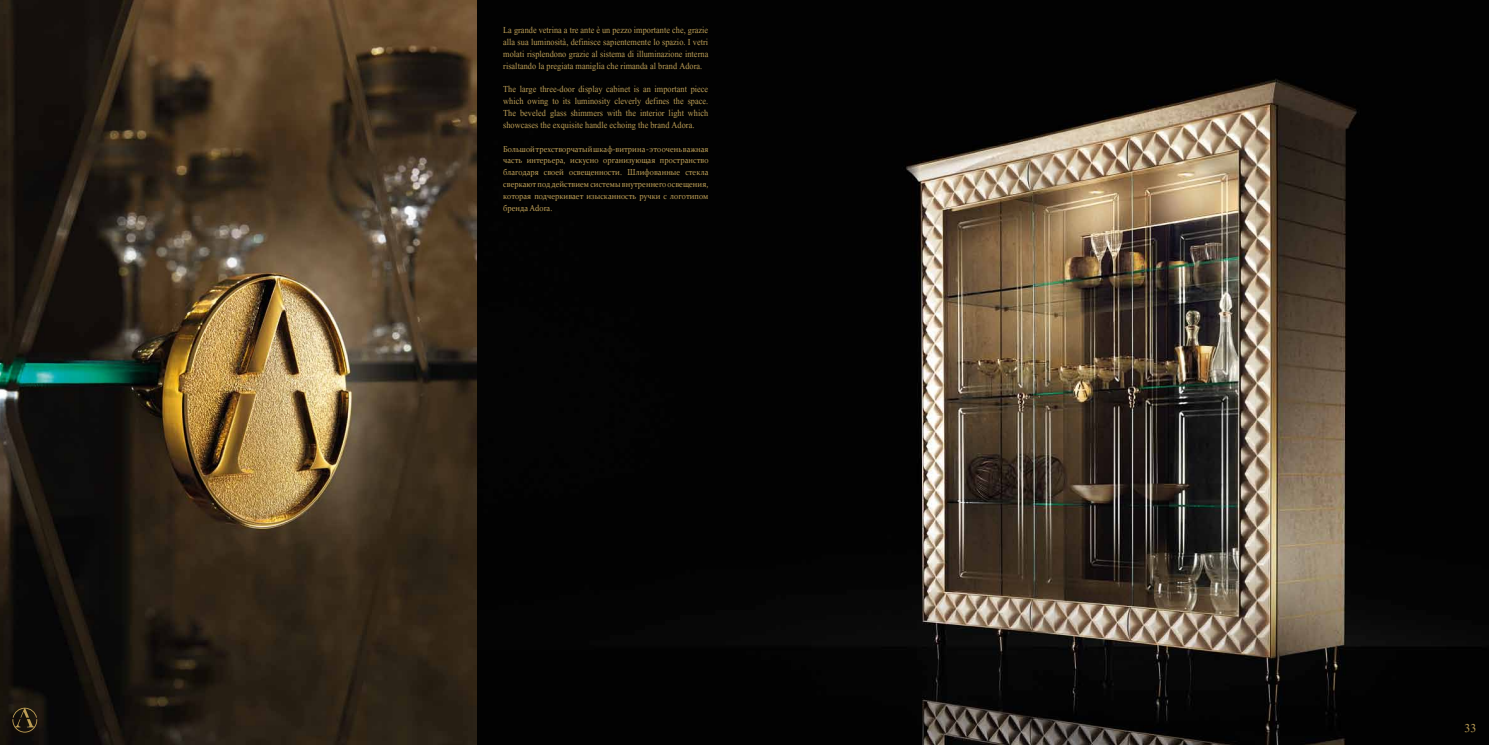
<style>
.page{position:relative;width:1489px;height:745px;background:#fff}
.page>*{position:absolute;margin:0;border:0;box-sizing:border-box;transform-origin:0 0}
.t1{font:14.88px "Aparajita";color:#be9f56}
.t2{font:11.38px/11.8px "Aparajita";letter-spacing:.005em;color:#be9f56;text-align:justify;scale:.9 1}
.t3{font:8.58px/11.9px "Constantia";letter-spacing:.005em;color:#be9f56;text-align:justify;scale:.9 1}
</style>
<div class="page">
<img style="left:476px;top:0;width:1012px;height:744px">
<img style="left:0;top:0;width:476px;height:744px">
<svg style="left:12px;top:707px;width:25px;height:25px"></svg>
<p class="t2" style="left:503px;top:25px;width:229px">La grande vetrina a tre ante è un pezzo importante che, grazie alla sua luminosità, definisce sapientemente lo spazio. I vetri molati risplendono grazie al sistema di illuminazione interna risaltando la pregiata maniglia che rimanda al brand Adora.</p>
<p class="t2" style="left:503px;top:84px;width:229px">The large three-door display cabinet is an important piece which owing to its luminosity cleverly defines the space.<br>The beveled glass shimmers with the interior light which showcases the exquisite handle echoing the brand Adora.</p>
<p class="t3" style="left:503px;top:142px;width:230px">Большой трехстворчатый шкаф-витрина - это очень важная часть интерьера, искусно организующая пространство благодаря своей освещенности. Шлифованные стекла сверкают под действием системы внутреннего освещения, которая подчеркивает изысканность ручки с логотипом бренда Adora.</p>
<h1 class="t1" style="left:1464px;top:720px;width:13px">33</h1>
</div>
